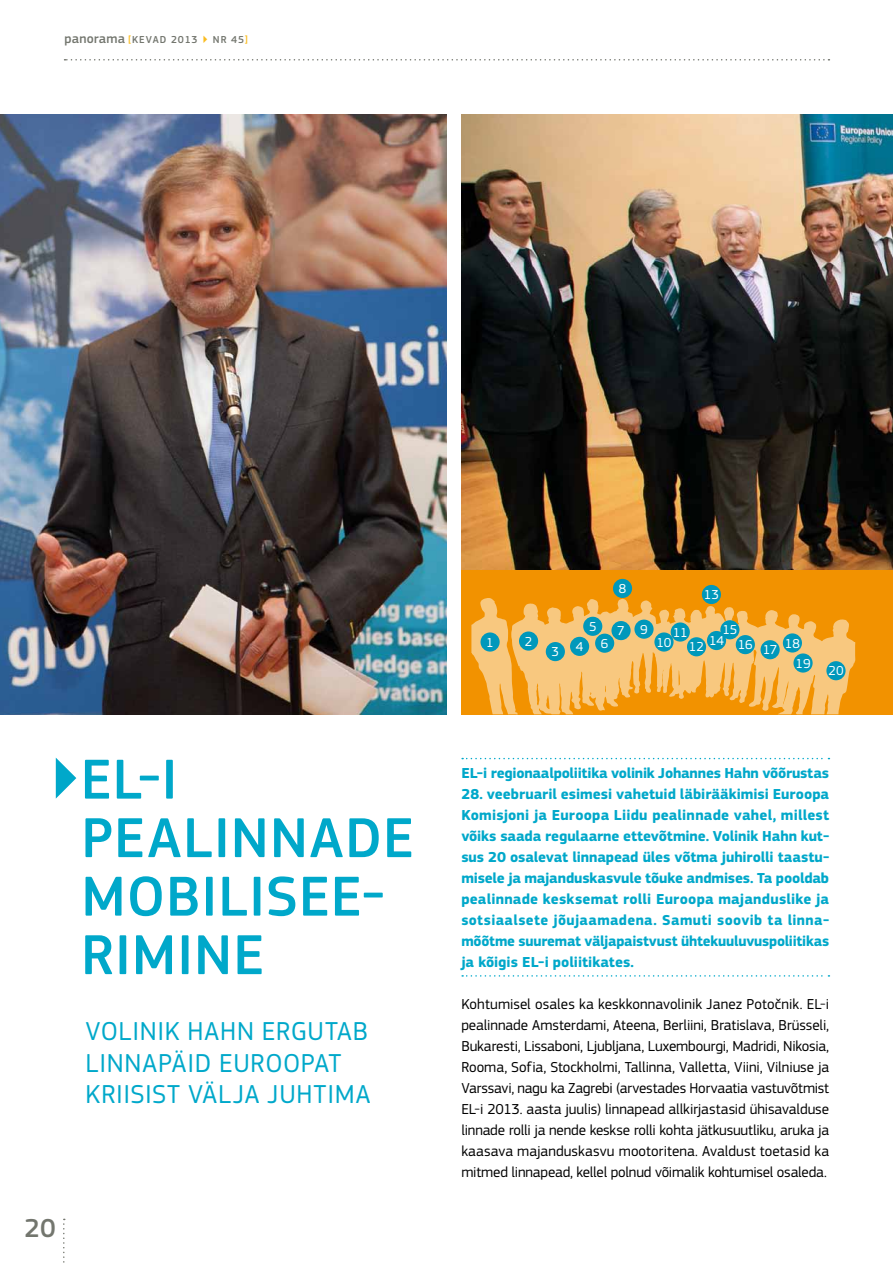
<style>
.page{position:relative;width:893px;height:1263px;background:#fff}
.page>*{position:absolute;margin:0;border:0;box-sizing:border-box;transform-origin:0 0}
.t1{font:500 58.5px/58.5px "PF Square Sans Pro";letter-spacing:.055em;color:#00a8ca}
.t2{font:27px "PF Square Sans Pro";letter-spacing:.03em;color:#00a8ca}
.t3{font:500 27px "PF Square Sans Pro";color:#73766e}
.t4{font:15px/21px "PF Square Sans Pro";letter-spacing:-.015em;color:#000;text-align:justify}
.t5{font:700 15px/21px "PF Square Sans Pro";letter-spacing:-.015em;color:#00a8ca;text-align:justify}
.t6{font:13.5px "PF Square Sans Pro";letter-spacing:-.005em;color:#fff}
.t7{font:500 10.5px "PF Square Sans Pro";letter-spacing:.075em;color:#73766e}
.s1{font-size:13.5px}
.s2{color:#fabc20}
</style>
<div class="page">
<img style="left:461px;top:115px;width:432px;height:455px">
<div style="left:461px;top:570px;width:432px;height:145px;background:#f29200"></div>
<img style="left:0;top:115px;width:447px;height:600px">
<svg style="left:471px;top:598px;width:385px;height:117px"></svg>
<div style="left:826px;top:661px;width:20px;height:19px;background:#0098bb;border-radius:50%"></div>
<div style="left:793px;top:653px;width:20px;height:20px;background:#0098bb;border-radius:50%"></div>
<div style="left:783px;top:633px;width:19px;height:19px;background:#0098bb;border-radius:50%"></div>
<div style="left:760px;top:640px;width:20px;height:19px;background:#0098bb;border-radius:50%"></div>
<div style="left:736px;top:635px;width:19px;height:19px;background:#0098bb;border-radius:50%"></div>
<div style="left:720px;top:620px;width:19px;height:19px;background:#0098bb;border-radius:50%"></div>
<div style="left:707px;top:631px;width:19px;height:19px;background:#0098bb;border-radius:50%"></div>
<div style="left:480px;top:632px;width:20px;height:20px;background:#0098bb;border-radius:50%"></div>
<div style="left:519px;top:631px;width:19px;height:20px;background:#0098bb;border-radius:50%"></div>
<div style="left:546px;top:642px;width:19px;height:19px;background:#0098bb;border-radius:50%"></div>
<div style="left:570px;top:637px;width:19px;height:19px;background:#0098bb;border-radius:50%"></div>
<div style="left:583px;top:617px;width:19px;height:19px;background:#0098bb;border-radius:50%"></div>
<div style="left:595px;top:634px;width:19px;height:19px;background:#0098bb;border-radius:50%"></div>
<div style="left:611px;top:621px;width:20px;height:19px;background:#0098bb;border-radius:50%"></div>
<div style="left:613px;top:579px;width:19px;height:19px;background:#0098bb;border-radius:50%"></div>
<div style="left:634px;top:620px;width:20px;height:19px;background:#0098bb;border-radius:50%"></div>
<div style="left:654px;top:632px;width:20px;height:20px;background:#0098bb;border-radius:50%"></div>
<div style="left:671px;top:622px;width:19px;height:20px;background:#0098bb;border-radius:50%"></div>
<div style="left:687px;top:637px;width:19px;height:19px;background:#0098bb;border-radius:50%"></div>
<div style="left:702px;top:585px;width:19px;height:19px;background:#0098bb;border-radius:50%"></div>
<svg style="left:462px;top:758px;width:367px;height:1px"></svg>
<svg style="left:462px;top:975px;width:367px;height:2px"></svg>
<svg style="left:63px;top:1219px;width:2px;height:44px"></svg>
<svg style="left:65px;top:59px;width:764px;height:2px"></svg>
<p class="t7" style="left:65px;top:33px;width:185px"><span class="s1">PANORAMA</span> <span class="s2">[</span>KEVAD 2013 <span class="s2">▶</span> NR 45<span class="s2">]</span></p>
<h1 class="t1" style="left:81px;top:751px;width:132px;text-indent:-34px">▶ EL-I<br>PEALINN</h1>
<h1 class="t1" style="left:310px;top:810px;width:106px">ADE</h1>
<h1 class="t1" style="left:81px;top:868px;width:109px">MOBILI</h1>
<h1 class="t1" style="left:266px;top:868px;width:120px">SEE-</h1>
<h1 class="t1" style="left:81px;top:927px;width:62px">RIMIN</h1>
<h1 class="t1" style="left:233px;top:927px;width:32px">E</h1>
<h2 class="t2" style="left:86px;top:1015px;width:30px">Volinik</h2>
<h2 class="t2" style="left:187px;top:1015px;width:34px">Hahn</h2>
<h2 class="t2" style="left:262px;top:1015px;width:16px">ergutab</h2>
<h2 class="t2" style="left:86px;top:1047px;width:15px">linnap</h2>
<h2 class="t2" style="left:172px;top:1047px;width:78px">äid Euroopat</h2>
<h2 class="t2" style="left:86px;top:1078px;width:13px">kriisist</h2>
<h2 class="t2" style="left:188px;top:1078px;width:45px">välja</h2>
<h2 class="t2" style="left:268px;top:1078px;width:16px">juhtima</h2>
<h2 class="t3" style="left:25px;top:1212px;width:32px">20</h2>
<p class="t6" style="left:619px;top:581px;width:9px">8</p>
<p class="t6" style="left:704px;top:587px;width:17px">13</p>
<p class="t6" style="left:589px;top:618px;width:9px">5</p>
<p class="t6" style="left:640px;top:621px;width:9px">9</p>
<p class="t6" style="left:722px;top:622px;width:17px">15</p>
<p class="t6" style="left:617px;top:623px;width:9px">7</p>
<p class="t6" style="left:673px;top:624px;width:16px">11</p>
<p class="t6" style="left:486px;top:634px;width:9px">1</p>
<p class="t6" style="left:525px;top:633px;width:9px">2</p>
<p class="t6" style="left:709px;top:633px;width:16px">14</p>
<p class="t6" style="left:657px;top:634px;width:16px">10</p>
<p class="t6" style="left:601px;top:635px;width:9px">6</p>
<p class="t6" style="left:738px;top:637px;width:16px">16</p>
<p class="t6" style="left:552px;top:641px;width:33px">3 4</p>
<p class="t6" style="left:689px;top:639px;width:17px">12</p>
<p class="t6" style="left:763px;top:642px;width:16px">17</p>
<p class="t6" style="left:785px;top:635px;width:17px">18</p>
<p class="t6" style="left:796px;top:655px;width:16px">19</p>
<p class="t6" style="left:828px;top:663px;width:17px">20</p>
<p class="t5" style="left:461px;top:763px;width:369px">EL-i regionaalpoliitika volinik Johannes Hahn võõrustas</p>
<p class="t5" style="left:461px;top:784px;width:369px">28. veebruaril esimesi vahetuid läbirääkimisi Euroopa Komisjoni ja Euroopa Liidu pealinnade vahel, millest võiks saada regulaarne ettevõtmine. Volinik Hahn kut&shy;sus 20 osalevat linnapead üles võtma juhirolli taastu&shy;misele ja majanduskasvule tõuke andmises. Ta pooldab pealinnade kesksemat rolli Euroopa majanduslike ja sotsiaalsete jõujaamadena. Samuti soovib ta linna&shy;mõõtme suuremat väljapaistvust ühtekuuluvuspoliitikas ja kõigis EL-i poliitikates.</p>
<p class="t4" style="left:461px;top:993px;width:369px">Kohtumisel osales ka keskkonnavolinik Janez Potočnik. EL-i pealinnade Amsterdami, Ateena, Berliini, Bratislava, Brüsseli, Bukaresti, Lissaboni, Ljubljana, Luxembourgi, Madridi, Nikosia, Rooma, Sofia, Stockholmi, Tallinna, Valletta, Viini, Vilniuse ja Varssavi, nagu ka Zagrebi (arvestades Horvaatia vastuvõtmist EL-i 2013. aasta juulis) linnapead allkirjastasid ühisavalduse linnade rolli ja nende keskse rolli kohta jätkusuutliku, aruka ja kaasava majanduskasvu mootoritena. Avaldust toetasid ka mitmed linnapead, kellel polnud võimalik kohtumisel osaleda.</p>
</div>
